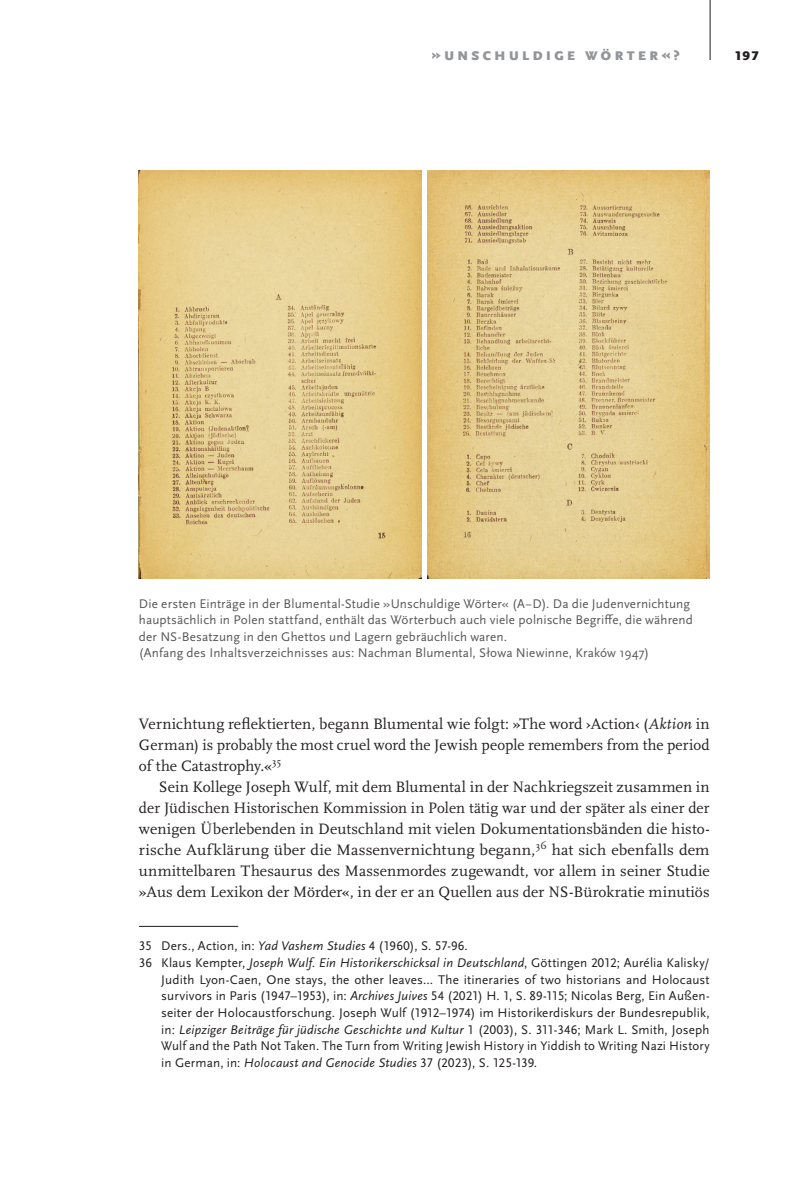
<style>
.page{position:relative;width:799px;height:1181px;background:#fff}
.page>*{position:absolute;margin:0;border:0;box-sizing:border-box;transform-origin:0 0}
._6_2__Fließtext_mit_Einzug{font:15.75px/21px "Scala Pro";letter-spacing:.005em;color:#231f20;text-align:justify}
._10__Fußnotentext{font:13.12px/16.6px "Scala Sans Pro";letter-spacing:.01em;color:#231f20;text-align:justify}
._7__Bildunterschrift{font:13.12px/16.6px "Scala Sans Pro";letter-spacing:.01em;color:#57585a}
._8_2__Kopfzeile_rechts{font:900 13.12px "Scala Sans Pro";letter-spacing:.265em;color:#939598}
.t1{font:900 13.12px "Scala Sans Pro";color:#231f20}
.s1{font-style:italic}
</style>
<div class="page">
<hr style="left:709px;top:0;width:1px;height:60px;background:#1d1e1f">
<hr style="left:139px;top:926px;width:99px;height:1px;background:#1d1e1f">
<img style="left:139px;top:171px;width:282px;height:407px">
<img style="left:427px;top:171px;width:282px;height:407px">
<p class="_8_2__Kopfzeile_rechts" style="left:432px;top:48px;width:249px">»UNSCHULDIGE WÖRTER«?</p>
<p class="t1" style="left:735px;top:48px;width:25px">197</p>
<p class="_7__Bildunterschrift" style="left:139px;top:595px;width:555px">Die ersten Einträge in der Blumental-Studie »Unschuldige Wörter« (A−D). Da die Judenvernichtung hauptsächlich in Polen stattfand, enthält das Wörterbuch auch viele polnische Begriffe, die während der NS-Besatzung in den Ghettos und Lagern gebräuchlich waren.</p>
<p class="_7__Bildunterschrift" style="left:139px;top:645px;width:512px">(Anfang des Inhaltsverzeichnisses aus: Nachman Blumental, Słowa Niewinne, Kraków 1947)</p>
<p class="_6_2__Fließtext_mit_Einzug" style="left:139px;top:713px;width:572px">Vernichtung reflektierten, begann Blumental wie folgt: »The word ›Action‹ (<span class="s1">Aktion</span> in German) is probably the most cruel word the Jewish people remembers from the period of the Catastrophy.«<sup>35</sup></p>
<p class="_6_2__Fließtext_mit_Einzug" style="left:139px;top:776px;width:572px;text-indent:20px">Sein Kollege Joseph Wulf, mit dem Blumental in der Nachkriegszeit zusammen in der Jüdischen Historischen Kommission in Polen tätig war und der später als einer der wenigen Überlebenden in Deutschland mit vielen Dokumentationsbänden die histo&shy;rische Aufklärung über die Massenvernichtung begann,<sup>36</sup> hat sich ebenfalls dem unmittelbaren Thesaurus des Massenmordes zugewandt, vor allem in seiner Studie »Aus dem Lexikon der Mörder«, in der er an Quellen aus der NS-Bürokratie minutiös</p>
<p class="_10__Fußnotentext" style="left:139px;top:938px;width:330px">35 Ders., Action, in: <span class="s1">Yad Vashem Studies</span> 4 (1960), S. 57-96.</p>
<p class="_10__Fußnotentext" style="left:161px;top:954px;width:550px;text-indent:-22px">36 Klaus Kempter, <span class="s1">Joseph Wulf. Ein Historikerschicksal in Deutschland</span>, Göttingen 2012; Aurélia Kalisky/ Judith Lyon-Caen, One stays, the other leaves… The itineraries of two historians and Holocaust survivors in Paris (1947–1953), in: <span class="s1">Archives Juives</span> 54 (2021) H. 1, S. 89-115; Nicolas Berg, Ein Außen&shy;seiter der Holocaustforschung. Joseph Wulf (1912–1974) im Historikerdiskurs der Bundesrepublik, in: <span class="s1">Leipziger Beiträge für jüdische Geschichte und Kultur</span> 1 (2003), S. 311-346; Mark L. Smith, Joseph Wulf and the Path Not Taken. The Turn from Writing Jewish History in Yiddish to Writing Nazi History in German, in: <span class="s1">Holocaust and Genocide Studies</span> 37 (2023), S. 125-139.</p>
</div>
